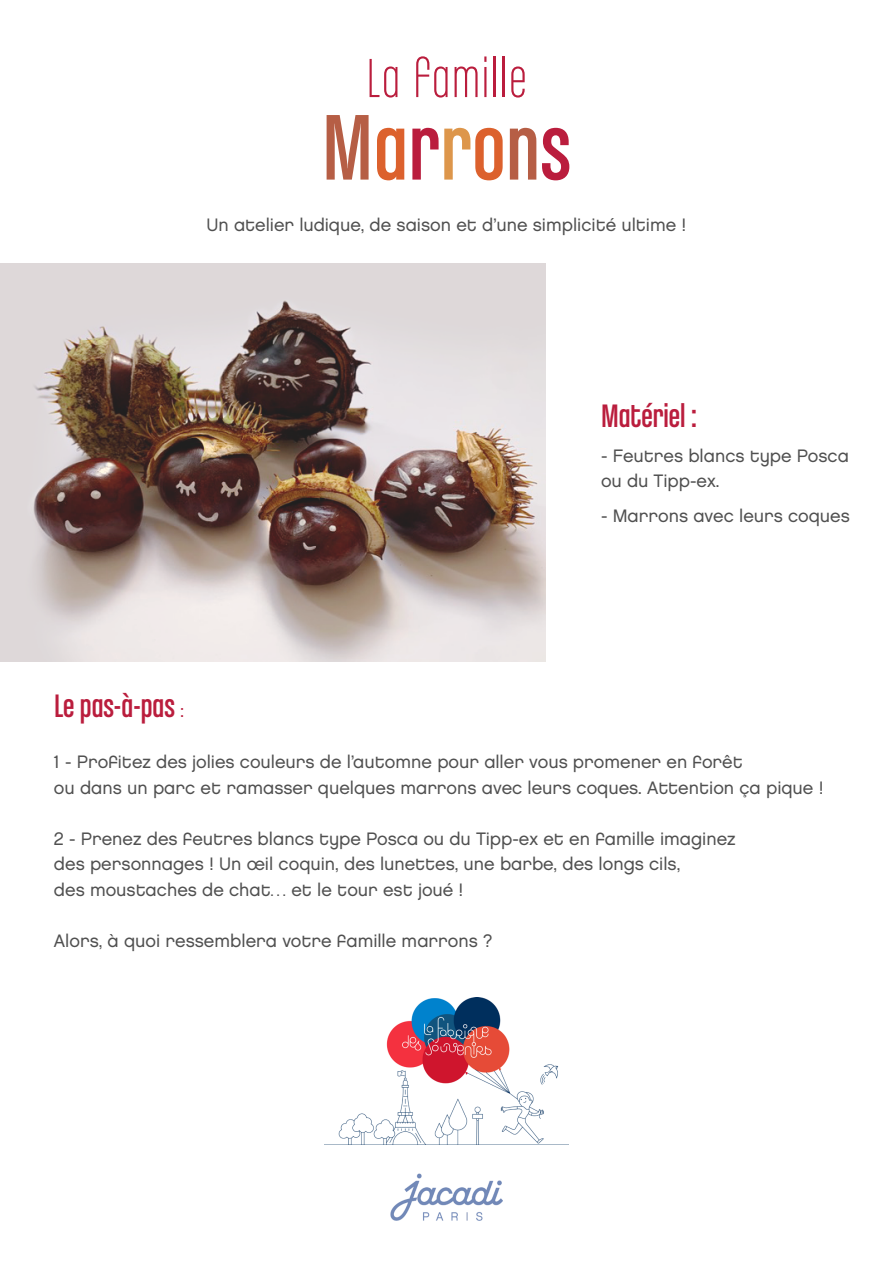
<style>
.page{position:relative;width:893px;height:1263px;background:#fff}
.page>*{position:absolute;margin:0;border:0;box-sizing:border-box;transform-origin:0 0}
.t1{font:99px "Chalet Comprime Cologne Eighty";letter-spacing:.01em;color:#b65e45}
.t2{font:58.5px "Chalet Comprime Milan Eighty";letter-spacing:.04em;color:#ba1d3d}
.t3{font:34.5px "Chalet Comprime Cologne Eighty";color:#ba1d3d}
.t4{font:18px/25.5px "Chalet London Nineteen Eighty";color:#505050}
.s1{color:#dc612d}
.s2{color:#ba1d3d}
.s3{color:#dd964b}
.s4{font-family:"Chalet London Nineteen Eighty";font-size:18px}
</style>
<div class="page">
<img style="left:0;top:264px;width:545px;height:398px">
<img style="left:338px;top:997px;width:221px;height:147px">
<img style="left:391px;top:1174px;width:111px;height:47px">
<h2 class="t2" style="left:367px;top:47px;width:161px">La famille</h2>
<h1 class="t1" style="left:322px;top:93px;width:250px">M<span class="s1">a</span><span class="s2">r</span><span class="s3">r</span><span class="s1">o</span>n<span class="s2">s</span></h1>
<p class="t4" style="left:206px;top:211px;width:481px">Un atelier ludique, de saison et d’une simplicité ultime !</p>
<h3 class="t3" style="left:601px;top:397px;width:97px">Matériel :</h3>
<p class="t4" style="left:601px;top:443px;width:249px">- Feutres blancs type Posca ou du Tipp-ex.</p>
<p class="t4" style="left:601px;top:503px;width:250px">- Marrons avec leurs coques</p>
<h3 class="t3" style="left:54px;top:687px;width:132px">Le pas-à-pas <span class="s4">:</span></h3>
<p class="t4" style="left:54px;top:749px;width:771px">1 - Profitez des jolies couleurs de l’automne pour aller vous promener en forêt<br>ou dans un parc et ramasser quelques marrons avec leurs coques. Attention ça pique !</p>
<p class="t4" style="left:54px;top:825px;width:683px">2 - Prenez des feutres blancs type Posca ou du Tipp-ex et en famille imaginez des personnages ! Un œil coquin, des lunettes, une barbe, des longs cils,<br>des moustaches de chat… et le tour est joué !</p>
<p class="t4" style="left:54px;top:927px;width:440px">Alors, à quoi ressemblera votre famille marrons ?</p>
</div>
